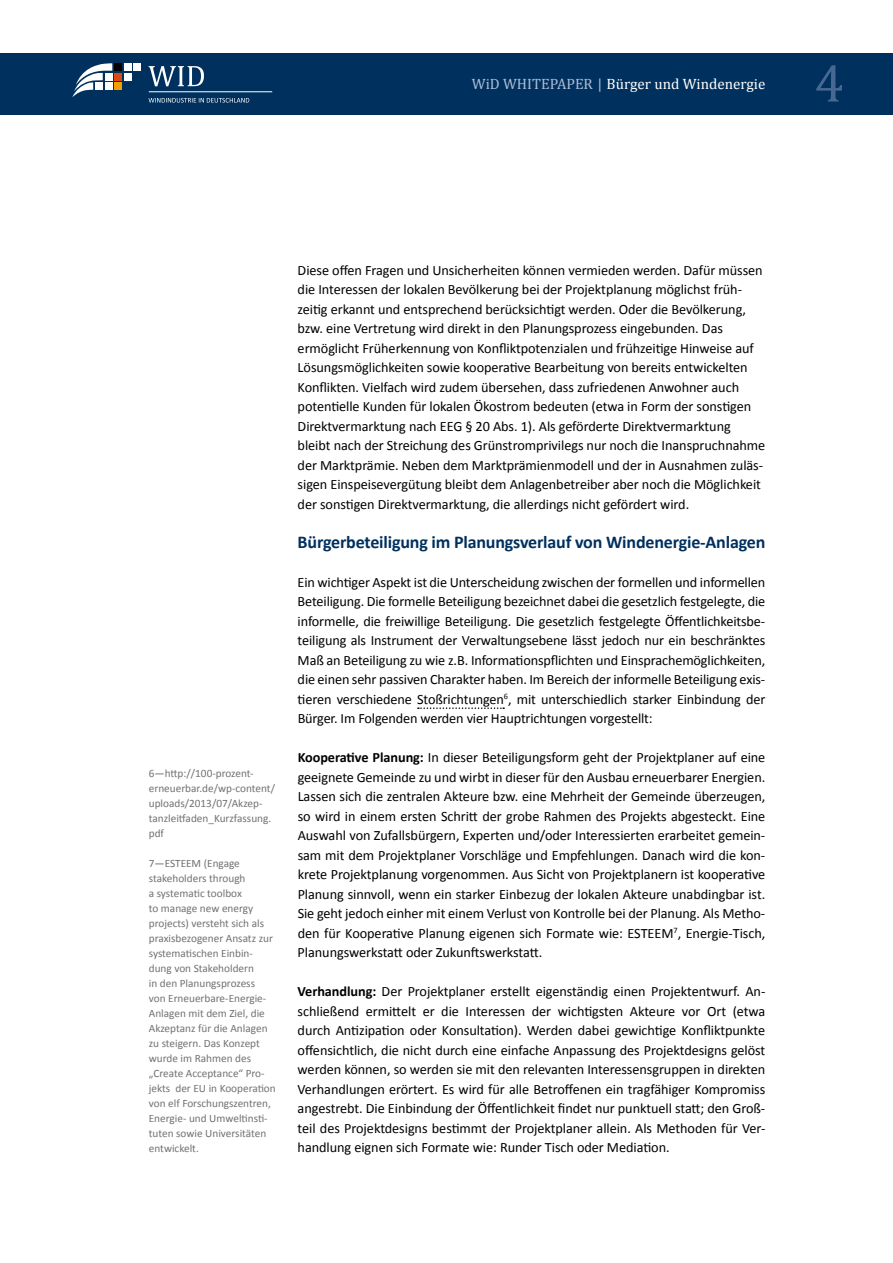
<style>
.page{position:relative;width:893px;height:1263px;background:#fff}
.page>*{position:absolute;margin:0;border:0;box-sizing:border-box;transform-origin:0 0}
.t1{font:54px "Cambria";color:#486792}
.t2{font:700 18px "Calibri";letter-spacing:-.01em;color:#00305e}
.t3{font:15px "Cambria";color:#fff}
.t4{font:14.25px/19.5px "Calibri";letter-spacing:-.005em;color:#000;text-align:justify}
.t5{font:11.25px/15px "Calibri";color:#707172}
.s1{color:#afbfd7}
.s2{font-family:"Calibri";color:#afbfd7}
.s3{font-weight:700}
</style>
<div class="page">
<div style="left:0;top:53px;width:893px;height:61px;background:#00305e"></div>
<div style="left:115px;top:63px;width:7px;height:8px;background:#000"></div>
<div style="left:124px;top:63px;width:7px;height:8px;background:#fff"></div>
<div style="left:134px;top:63px;width:7px;height:8px;background:#fff"></div>
<div style="left:115px;top:73px;width:7px;height:7px;background:#d64c13"></div>
<div style="left:124px;top:73px;width:7px;height:7px;background:#fff"></div>
<div style="left:115px;top:83px;width:7px;height:7px;background:#f49e00"></div>
<svg style="left:72px;top:63px;width:40px;height:34px"></svg>
<svg style="left:149px;top:66px;width:55px;height:20px"></svg>
<svg style="left:149px;top:98px;width:100px;height:5px"></svg>
<hr style="left:149px;top:92px;width:123px;height:1px;background:#fff">
<svg style="left:418px;top:707px;width:86px;height:2px"></svg>
<p class="t3" style="left:472px;top:76px;width:295px"><span class="s1">WiD WHITEPAPER</span> <span class="s2">|</span> Bürger und Windenergie</p>
<h1 class="t1" style="left:814px;top:51px;width:31px">4</h1>
<p class="t5" style="left:149px;top:766px;width:128px">6—http://100-prozent&shy;erneuerbar.de/wp-content/ uploads/2013/07/Akzep&shy;tanzleitfaden_Kurzfassung. pdf</p>
<p class="t5" style="left:149px;top:856px;width:128px">7—ESTEEM (Engage stakeholders through<br>a systematic toolbox<br>to manage new energy projects) versteht sich als praxisbezogener Ansatz zur systematischen Einbin&shy;dung von Stakeholdern<br>in den Planungsprozess<br>von Erneuerbare-Energie-<br>Anlagen mit dem Ziel, die<br>Akzeptanz für die Anlagen zu steigern. Das Konzept wurde im Rahmen des „Create Acceptance“ Pro&shy;jekts der EU in Kooperation von elf Forschungszentren,<br>Energie- und Umweltinsti&shy;tuten sowie Universitäten entwickelt.</p>
<p class="t4" style="left:298px;top:260px;width:469px;text-align:left">Diese offen Fragen und Unsicherheiten können vermieden werden. Dafür müssen die Interessen der lokalen Bevölkerung bei der Projektplanung möglichst früh&shy;zeitig erkannt und entsprechend berücksichtigt werden. Oder die Bevölkerung, bzw. eine Vertretung wird direkt in den Planungsprozess eingebunden. Das ermöglicht Früherkennung von Konfliktpotenzialen und frühzeitige Hinweise auf Lösungsmöglichkeiten sowie kooperative Bearbeitung von bereits entwickelten Konflikten. Vielfach wird zudem übersehen, dass zufriedenen Anwohner auch potentielle Kunden für lokalen Ökostrom bedeuten (etwa in Form der sonstigen Direktvermarktung nach EEG § 20 Abs. 1). Als geförderte Direktvermarktung bleibt nach der Streichung des Grünstromprivilegs nur noch die Inanspruchnahme der Marktprämie. Neben dem Marktprämienmodell und der in Ausnahmen zuläs&shy;sigen Einspeisevergütung bleibt dem Anlagenbetreiber aber noch die Möglichkeit der sonstigen Direktvermarktung, die allerdings nicht gefördert wird.</p>
<p class="t2" style="left:298px;top:530px;width:469px">Bürgerbeteiligung im Planungsverlauf von Windenergie-Anlagen</p>
<p class="t4" style="left:298px;top:572px;width:469px">Ein wichtiger Aspekt ist die Unterscheidung zwischen der formellen und informellen Beteiligung. Die formelle Beteiligung bezeichnet dabei die gesetzlich festgelegte, die informelle, die freiwillige Beteiligung. Die gesetzlich festgelegte Öffentlichkeitsbe&shy;teiligung als Instrument der Verwaltungsebene lässt jedoch nur ein beschränktes Maß an Beteiligung zu wie z.B. Informationspflichten und Einsprachemöglichkeiten, die einen sehr passiven Charakter haben. Im Bereich der informelle Beteiligung exis&shy;tieren verschiedene Stoßrichtungen<sup>6</sup>, mit unterschiedlich starker Einbindung der Bürger. Im Folgenden werden vier Hauptrichtungen vorgestellt:</p>
<p class="t4" style="left:298px;top:748px;width:469px"><span class="s3">Kooperative Planung:</span> In dieser Beteiligungsform geht der Projektplaner auf eine geeignete Gemeinde zu und wirbt in dieser für den Ausbau erneuerbarer Energien.<br>Lassen sich die zentralen Akteure bzw. eine Mehrheit der Gemeinde überzeugen, so wird in einem ersten Schritt der grobe Rahmen des Projekts abgesteckt. Eine Auswahl von Zufallsbürgern, Experten und/oder Interessierten erarbeitet gemein&shy;sam mit dem Projektplaner Vorschläge und Empfehlungen. Danach wird die kon&shy;krete Projektplanung vorgenommen. Aus Sicht von Projektplanern ist kooperative Planung sinnvoll, wenn ein starker Einbezug der lokalen Akteure unabdingbar ist.<br>Sie geht jedoch einher mit einem Verlust von Kontrolle bei der Planung. Als Metho&shy;den für Kooperative Planung eigenen sich Formate wie: ESTEEM<sup>7</sup>, Energie-Tisch, Planungswerkstatt oder Zukunftswerkstatt.</p>
<p class="t4" style="left:298px;top:982px;width:469px"><span class="s3">Verhandlung:</span> Der Projektplaner erstellt eigenständig einen Projektentwurf. An&shy;schließend ermittelt er die Interessen der wichtigsten Akteure vor Ort (etwa durch Antizipation oder Konsultation). Werden dabei gewichtige Konfliktpunkte offensichtlich, die nicht durch eine einfache Anpassung des Projektdesigns gelöst werden können, so werden sie mit den relevanten Interessensgruppen in direkten Verhandlungen erörtert. Es wird für alle Betroffenen ein tragfähiger Kompromiss angestrebt. Die Einbindung der Öffentlichkeit findet nur punktuell statt; den Groß&shy;teil des Projektdesigns bestimmt der Projektplaner allein. Als Methoden für Ver&shy;handlung eignen sich Formate wie: Runder Tisch oder Mediation.</p>
</div>
